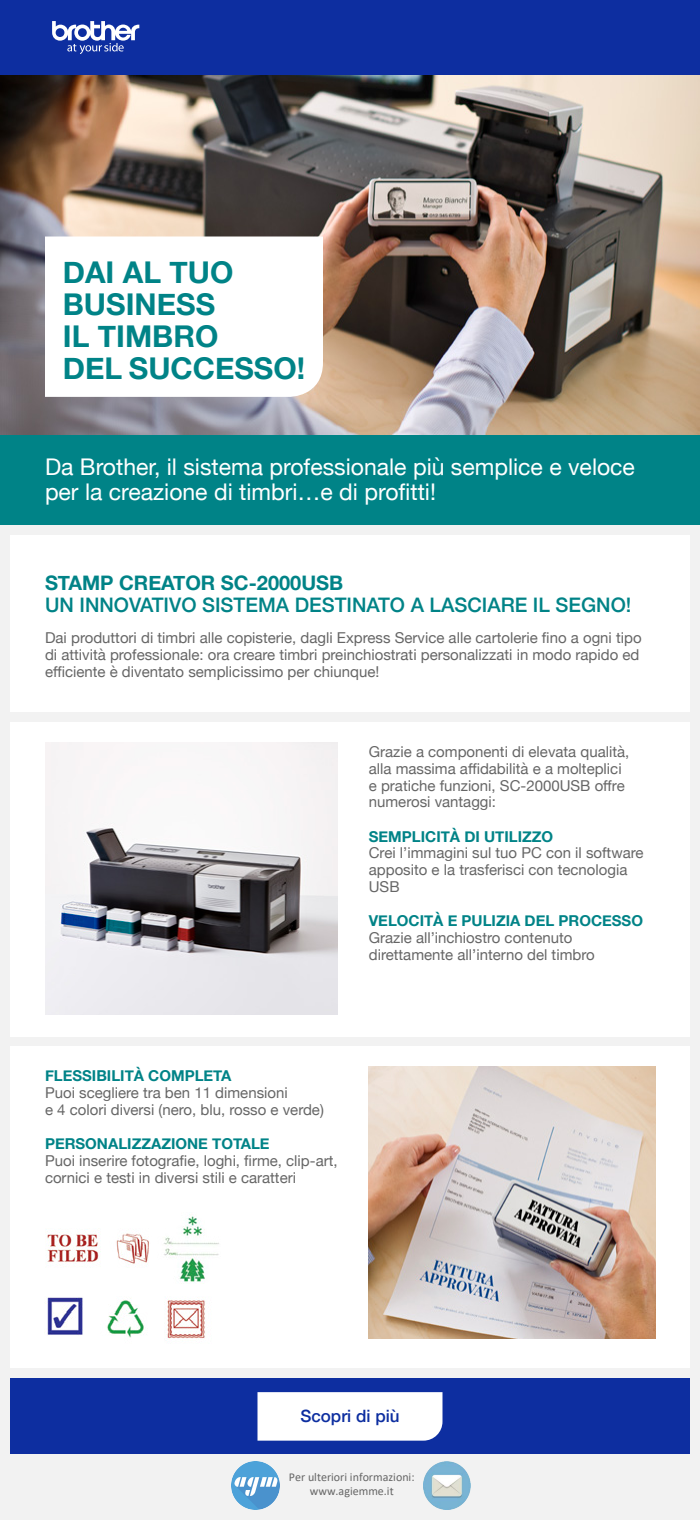
<style>
.page{position:relative;width:700px;height:1520px;background:#f2f2f2}
.page>*{position:absolute;margin:0;border:0;box-sizing:border-box;transform-origin:0 0}
.t1{font:700 30px/32px "Helvetica Neue";color:#008387}
.t2{font:23px/25px "Helvetica Neue";color:#fff}
.t3{font:500 20px "Helvetica Neue";color:#008387}
.t4{font:700 20px "Helvetica Neue";color:#008387}
.t5{font:500 17px "Helvetica Neue";color:#0d2ea0}
.t6{font:15px/17px "Helvetica Neue";color:#666}
.t7{font:700 15px "Helvetica Neue";color:#008387}
.t8{font:12px/14.3px "Calibri";color:#666;text-align:center}
</style>
<div class="page">
<div style="left:0;top:434px;width:700px;height:92px;background:#008387"></div>
<div style="left:10px;top:536px;width:680px;height:176px;background:#fff"></div>
<div style="left:10px;top:722px;width:680px;height:314px;background:#fff"></div>
<div style="left:10px;top:1046px;width:680px;height:322px;background:#fff"></div>
<div style="left:10px;top:1378px;width:680px;height:76px;background:#0d2ea0"></div>
<div style="left:0;top:0;width:700px;height:76px;background:#0d2ea0"></div>
<svg style="left:52px;top:21px;width:87px;height:33px"></svg>
<img style="left:0;top:76px;width:700px;height:358px">
<img style="left:45px;top:742px;width:293px;height:273px">
<img style="left:369px;top:1066px;width:287px;height:273px">
<div style="left:258px;top:1392px;width:184px;height:49px;background:#fff"></div>
<div style="left:45px;top:236px;width:278px;height:161px;background:#fff"></div>
<img style="left:45px;top:1297px;width:160px;height:44px">
<img style="left:46px;top:1214px;width:173px;height:70px">
<img style="left:232px;top:1462px;width:48px;height:48px">
<img style="left:424px;top:1462px;width:47px;height:47px">
<h1 class="t1" style="left:63px;top:257px;width:244px">DAI AL TUO<br>BUSINESS<br>IL TIMBRO<br>DEL SUCCESSO!</h1>
<h2 class="t2" style="left:45px;top:456px;width:592px">Da Brother, il sistema professionale più semplice e veloce per la creazione di timbri…e di profitti!</h2>
<h3 class="t4" style="left:45px;top:567px;width:300px">STAMP CREATOR SC-2000USB</h3>
<h3 class="t3" style="left:45px;top:589px;width:588px">UN INNOVATIVO SISTEMA DESTINATO A LASCIARE IL SEGNO!</h3>
<p class="t6" style="left:45px;top:630px;width:598px">Dai produttori di timbri alle copisterie, dagli Express Service alle cartolerie fino a ogni tipo di attività professionale: ora creare timbri preinchiostrati personalizzati in modo rapido ed efficiente è diventato semplicissimo per chiunque!</p>
<p class="t6" style="left:369px;top:744px;width:262px">Grazie a componenti di elevata qualità, alla massima affidabilità e a molteplici e pratiche funzioni, SC-2000USB offre numerosi vantaggi:</p>
<p class="t7" style="left:369px;top:824px;width:186px">SEMPLICITÀ DI UTILIZZO</p>
<p class="t6" style="left:369px;top:846px;width:276px">Crei l’immagini sul tuo PC con il software apposito e la trasferisci con tecnologia<br>USB</p>
<p class="t7" style="left:369px;top:909px;width:276px">VELOCITÀ E PULIZIA DEL PROCESSO</p>
<p class="t6" style="left:369px;top:931px;width:227px">Grazie all’inchiostro contenuto direttamente all’interno del timbro</p>
<p class="t7" style="left:45px;top:1064px;width:188px">FLESSIBILITÀ COMPLETA</p>
<p class="t6" style="left:45px;top:1085px;width:280px">Puoi scegliere tra ben 11 dimensioni<br>e 4 colori diversi (nero, blu, rosso e verde)</p>
<p class="t7" style="left:45px;top:1132px;width:226px">PERSONALIZZAZIONE TOTALE</p>
<p class="t6" style="left:45px;top:1153px;width:294px">Puoi inserire fotografie, loghi, firme, clip-art, cornici e testi in diversi stili e caratteri</p>
<p class="t5" style="left:300px;top:1402px;width:101px">Scopri di più</p>
<p class="t8" style="left:289px;top:1469px;width:127px">Per ulteriori informazioni: www.agiemme.it</p>
</div>
